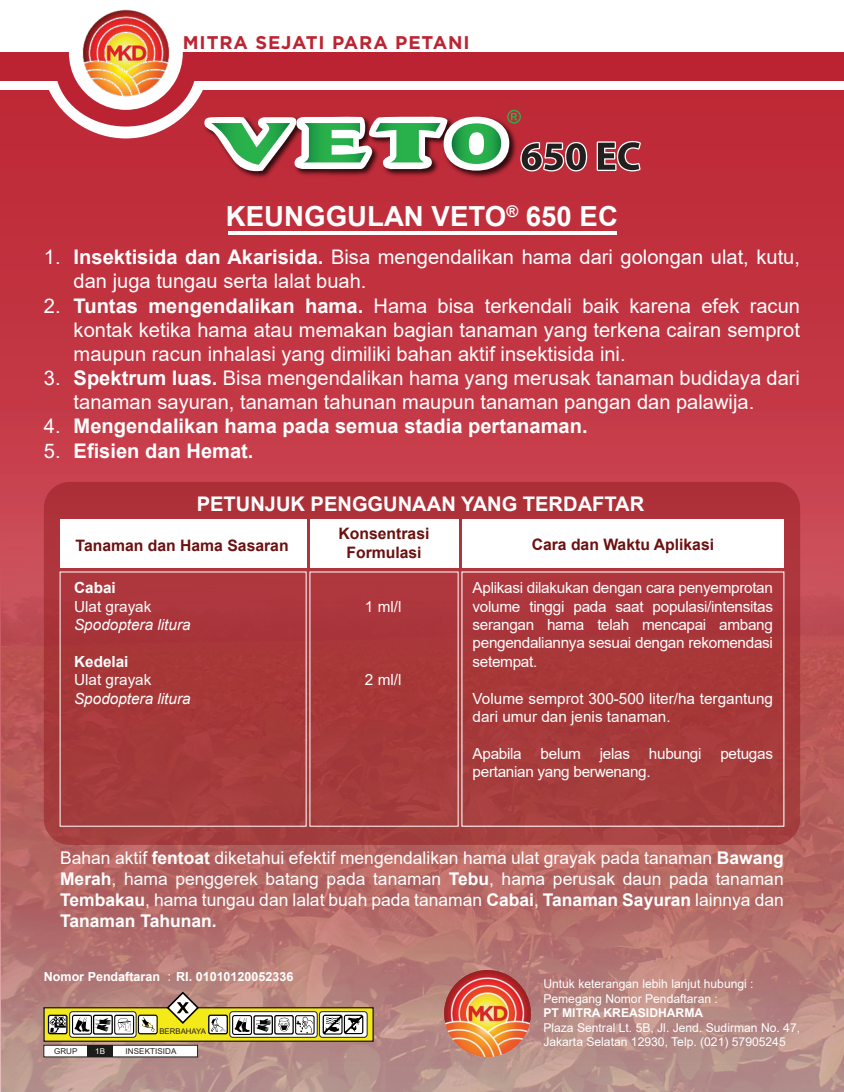
<style>
.page{position:relative;width:844px;height:1092px;background:#fff}
.page>*{position:absolute;margin:0;border:0;box-sizing:border-box;transform-origin:0 0}
.t1{font:700 27.65px "Arial";color:#fff}
.t2{font:20.12px/24.2px "Arial";color:#fff}
.t3{font:700 20.12px/24.2px "Arial";color:#fff}
.t4{font:700 18.38px "Gotham";letter-spacing:.05em;color:#bc2432}
.t5{font:17.5px/21px "Arial";color:#fff;text-align:justify}
.t6{font:700 15.75px/18.9px "Arial";color:#6c1010;text-align:center}
.t7{font:15.4px/18.4px "Arial";letter-spacing:-.02em;color:#fff;text-align:justify}
.t8{font:15.4px/18.4px "Arial";color:#fff}
.t9{font:italic 15.4px "Arial";color:#fff}
.t10{font:700 15.4px "Arial";color:#fff}
.t11{font:700 12.6px "Arial";color:#fff}
.t12{font:12.08px/14.5px "Arial";color:#fff}
.t13{font:700 12.08px "Arial";color:#fff}
.t14{font:8.05px "Arial";letter-spacing:.01em;color:#231f20}
.t15{font:8.05px "Arial";color:#fff}
.t16{font:7.88px "Arial";color:#231f20}
.s1{font-weight:700}
</style>
<div class="page">
<svg style="left:0;top:90px;width:843px;height:439px;background:#c23441"></svg>
<img style="left:0;top:529px;width:843px;height:562px">
<div style="left:0;top:53px;width:843px;height:28px;background:#bb2332"></div>
<div style="left:44px;top:1044px;width:154px;height:13px;background:#fff;border:1px solid #201d1e"></div>
<div style="left:88px;top:1045px;width:25px;height:11px;background:#1c1c1a"></div>
<div style="left:43px;top:1007px;width:330px;height:34px;background:#f5ea19;border:1px solid #201d1e"></div>
<svg style="left:48px;top:1014px;width:19px;height:20px"></svg>
<svg style="left:49px;top:1015px;width:17px;height:17px"></svg>
<div style="left:70px;top:1011px;width:66px;height:26px;background:linear-gradient(to right,#fff,#fff);border-radius:3px"></div>
<div style="left:69px;top:1011px;width:67px;height:26px;border:1px solid #201d1e;border-radius:3px"></div>
<svg style="left:167px;top:991px;width:32px;height:32px"></svg>
<svg style="left:230px;top:1011px;width:87px;height:26px"></svg>
<div style="left:229px;top:1011px;width:88px;height:26px;border:1px solid #201d1e;border-radius:3px"></div>
<svg style="left:208px;top:1014px;width:106px;height:20px;background:#aaaaa5"></svg>
<svg style="left:319px;top:1011px;width:48px;height:26px"></svg>
<div style="left:319px;top:1011px;width:48px;height:26px;border:1px solid #201d1e;border-radius:3px"></div>
<svg style="left:322px;top:1014px;width:41px;height:20px"></svg>
<svg style="left:72px;top:1014px;width:86px;height:20px;background:#a8a79f"></svg>
<div style="left:44px;top:482px;width:756px;height:362px;background:#a8383b;border-radius:26px"></div>
<div style="left:60px;top:519px;width:246px;height:48px;background:#fff"></div>
<div style="left:462px;top:519px;width:321px;height:48px;background:#fff"></div>
<div style="left:310px;top:519px;width:148px;height:48px;background:#fff"></div>
<svg style="left:168px;top:974px;width:2px;height:6px"></svg>
<img style="left:444px;top:970px;width:86px;height:86px">
<svg style="left:596px;top:141px;width:44px;height:30px"></svg>
<img style="left:201px;top:175px;width:239px;height:5px">
<img style="left:440px;top:175px;width:79px;height:5px">
<svg style="left:40px;top:9px;width:547px;height:166px"></svg>
<hr style="left:228px;top:231px;width:388px;height:4px;background:#fff">
<p class="t4" style="left:183px;top:32px;width:288px">MITRA SEJATI PARA PETANI</p>
<p class="t2" style="left:44px;top:245px;width:18px">1.</p>
<p class="t2" style="left:44px;top:293px;width:18px">2.</p>
<p class="t2" style="left:44px;top:366px;width:18px">3.</p>
<p class="t2" style="left:44px;top:414px;width:18px">4.<br>5.</p>
<h1 class="t1" style="left:226px;top:197px;width:393px">KEUNGGULAN VETO<sup>®</sup> 650 EC</h1>
<p class="t2" style="left:74px;top:245px;width:727px"><span class="s1">Insektisida dan Akarisida.</span> Bisa mengendalikan hama dari golongan ulat, kutu, dan juga tungau serta lalat buah.<br><span class="s1">Tuntas mengendalikan hama.</span> Hama bisa terkendali baik karena efek racun kontak ketika hama atau memakan bagian tanaman yang terkena cairan semprot maupun racun inhalasi yang dimiliki bahan aktif insektisida ini.<br><span class="s1">Spektrum luas.</span> Bisa mengendalikan hama yang merusak tanaman budidaya dari tanaman sayuran, tanaman tahunan maupun tanaman pangan dan palawija.</p>
<p class="t3" style="left:74px;top:414px;width:515px">Mengendalikan hama pada semua stadia pertanaman.<br>Efisien dan Hemat.</p>
<p class="t3" style="left:197px;top:491px;width:449px">PETUNJUK PENGGUNAAN YANG TERDAFTAR</p>
<p class="t6" style="left:75px;top:535px;width:214px">Tanaman dan Hama Sasaran</p>
<p class="t6" style="left:531px;top:535px;width:184px">Cara dan Waktu Aplikasi</p>
<p class="t10" style="left:74px;top:577px;width:43px">Cabai</p>
<p class="t8" style="left:74px;top:597px;width:79px">Ulat grayak</p>
<p class="t9" style="left:74px;top:614px;width:118px">Spodoptera litura</p>
<p class="t10" style="left:74px;top:650px;width:56px">Kedelai</p>
<p class="t8" style="left:74px;top:670px;width:79px">Ulat grayak</p>
<p class="t9" style="left:74px;top:688px;width:118px">Spodoptera litura</p>
<p class="t6" style="left:338px;top:524px;width:92px">Konsentrasi<br>Formulasi</p>
<p class="t7" style="left:472px;top:578px;width:302px">Aplikasi dilakukan dengan cara penyemprotan volume tinggi pada saat populasi/intensitas serangan hama telah mencapai ambang pengendaliannya sesuai dengan rekomendasi setempat.</p>
<p class="t8" style="left:472px;top:688px;width:302px">Volume semprot 300-500 liter/ha tergantung dari umur dan jenis tanaman.</p>
<p class="t7" style="left:472px;top:744px;width:302px">Apabila belum jelas hubungi petugas pertanian yang berwenang.</p>
<p class="t7" style="left:365px;top:597px;width:38px">1 ml/l</p>
<p class="t7" style="left:365px;top:670px;width:38px">2 ml/l</p>
<p class="t5" style="left:60px;top:846px;width:725px">Bahan aktif <span class="s1">fentoat</span> diketahui efektif mengendalikan hama ulat grayak pada tanaman <span class="s1">Bawang Merah</span>, hama penggerek batang pada tanaman <span class="s1">Tebu</span>, hama perusak daun pada tanaman <span class="s1">Tembakau</span>, hama tungau dan lalat buah pada tanaman <span class="s1">Cabai</span>, <span class="s1">Tanaman Sayuran</span> lainnya dan <span class="s1">Tanaman Tahunan.</span></p>
<p class="t11" style="left:44px;top:967px;width:118px">Nomor Pendaftaran</p>
<p class="t11" style="left:176px;top:967px;width:118px">RI. 01010120052336</p>
<p class="t16" style="left:159px;top:1025px;width:48px">BERBAHAYA</p>
<p class="t14" style="left:54px;top:1045px;width:25px">GRUP</p>
<p class="t15" style="left:95px;top:1045px;width:11px">1B</p>
<p class="t14" style="left:126px;top:1045px;width:52px">INSEKTISIDA</p>
<p class="t12" style="left:543px;top:976px;width:212px">Untuk keterangan lebih lanjut hubungi :<br>Pemegang Nomor Pendaftaran :</p>
<p class="t13" style="left:543px;top:1004px;width:161px">PT MITRA KREASIDHARMA</p>
<p class="t12" style="left:543px;top:1020px;width:258px">Plaza Sentral Lt. 5B, Jl. Jend. Sudirman No. 47,<br>Jakarta Selatan 12930, Telp. (021) 57905245</p>
</div>
